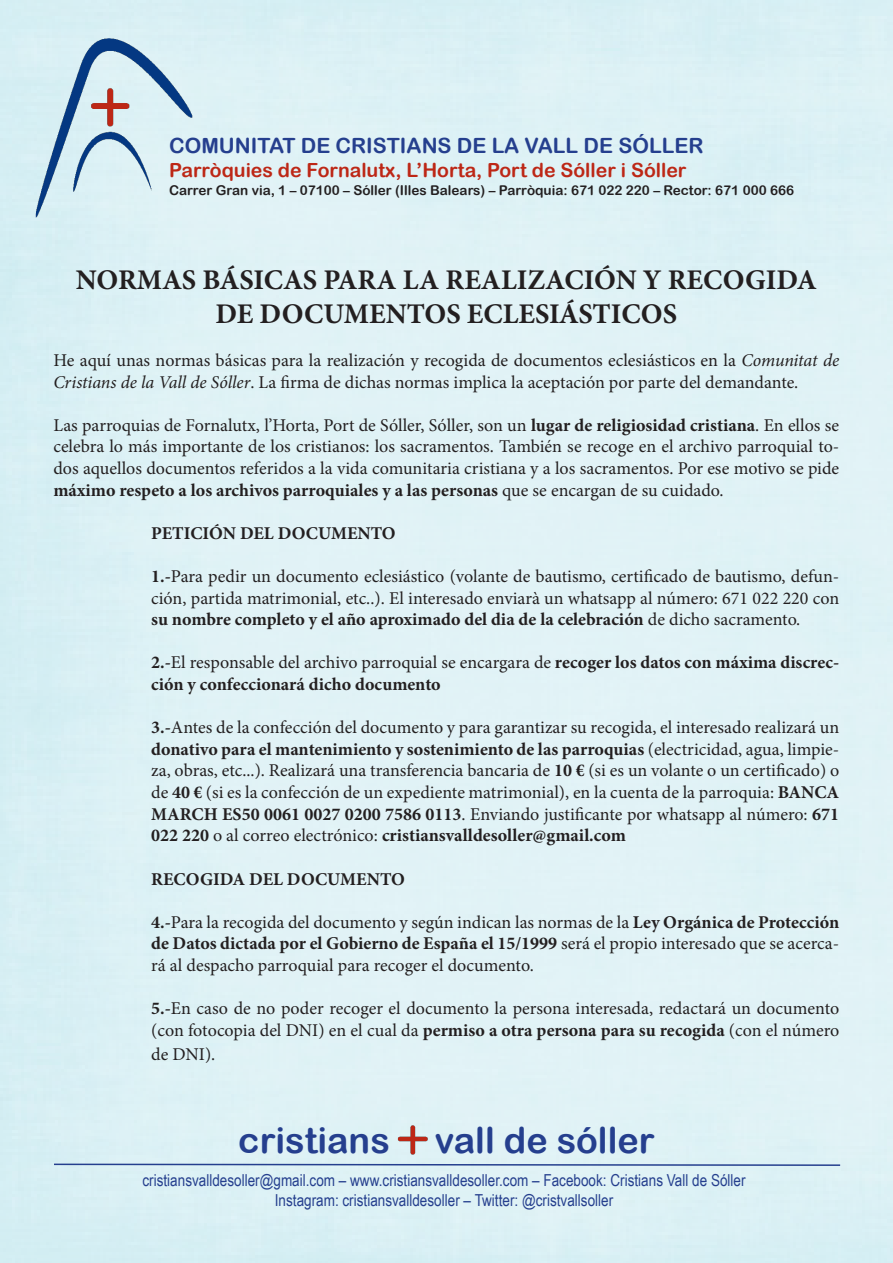
<style>
.page{position:relative;width:893px;height:1263px;background:#fff}
.page>*{position:absolute;margin:0;border:0;box-sizing:border-box;transform-origin:0 0}
.t1{font:36px "Arial Rounded MT Bold";color:#253f8e}
.t2{font:700 28.5px "Minion Pro";color:#231f20}
.t3{font:21px "Arial Rounded MT Bold";color:#253f8e}
.t4{font:19.5px "Arial Rounded MT Bold";color:#bd2716}
.t5{font:18px/21.6px "Minion Pro";color:#231f20;text-align:justify}
.t6{font:700 18px/21.6px "Minion Pro";color:#231f20}
.t7{font:16.5px/19.8px "Arial Narrow";color:#253f8e;text-align:center}
.t8{font:13.5px "Arial Rounded MT Bold";color:#231f20}
.s1{font-style:italic}
.s2{font-weight:700}
.s3{font-weight:400}
</style>
<div class="page">
<img style="left:31px;top:30px;width:168px;height:196px">
<svg style="left:52px;top:1163px;width:790px;height:4px;background:#98aece"></svg>
<img style="left:396px;top:1124px;width:34px;height:31px">
<p class="t3" style="left:169px;top:134px;width:536px">COMUNITAT DE CRISTIANS DE LA VALL DE SÓLLER</p>
<p class="t4" style="left:169px;top:158px;width:519px">Parròquies de Fornalutx, L’Horta, Port de Sóller i Sóller</p>
<p class="t8" style="left:169px;top:182px;width:626px">Carrer Gran via, 1 – 07100 – Sóller (Illes Balears) – Parròquia: 671 022 220 – Rector: 671 000 666</p>
<p class="t2" style="left:76px;top:259px;width:742px">NORMAS BÁSICAS PARA LA REALIZACIÓN Y RECOGIDA</p>
<p class="t2" style="left:216px;top:294px;width:463px">DE DOCUMENTOS ECLESIÁSTICOS</p>
<p class="t5" style="left:53px;top:350px;width:787px">He aquí unas normas básicas para la realización y recogida de documentos eclesiásticos en la <span class="s1">Comunitat de<br>Cristians de la Vall de Sóller</span>. La firma de dichas normas implica la aceptación por parte del demandante.</p>
<p class="t5" style="left:53px;top:414px;width:787px">Las parroquias de Fornalutx, l’Horta, Port de Sóller, Sóller, son un <span class="s2">lugar de religiosidad cristiana</span>. En ellos se celebra lo más importante de los cristianos: los sacramentos. También se recoge en el archivo parroquial to&shy;dos aquellos documentos referidos a la vida comunitaria cristiana y a los sacramentos. Por ese motivo se pide <span class="s2">máximo respeto a los archivos parroquiales y a las personas</span> que se encargan de su cuidado.</p>
<p class="t6" style="left:151px;top:522px;width:246px">PETICIÓN DEL DOCUMENTO</p>
<p class="t5" style="left:151px;top:566px;width:689px"><span class="s2">1.-</span>Para pedir un documento eclesiástico (volante de bautismo, certificado de bautismo, defun&shy;ción, partida matrimonial, etc..). El interesado enviarà un whatsapp al número: 671 022 220 con <span class="s2">su nombre completo y el año aproximado del dia de la celebración</span> de dicho sacramento.</p>
<p class="t6" style="left:151px;top:652px;width:689px">2.-<span class="s3">El responsable del archivo parroquial se encargara de</span> recoger los datos con máxima discrec&shy;ción y confeccionará dicho documento</p>
<p class="t5" style="left:151px;top:717px;width:689px"><span class="s2">3.-</span>Antes de la confección del documento y para garantizar su recogida, el interesado realizará un <span class="s2">donativo para el mantenimiento y sostenimiento de las parroquias</span> (electricidad, agua, limpie&shy;za, obras, etc...). Realizará una transferencia bancaria de <span class="s2">10 €</span> (si es un volante o un certificado) o de <span class="s2">40 €</span> (si es la confección de un expediente matrimonial), en la cuenta de la parroquia: <span class="s2">BANCA MARCH ES50 0061 0027 0200 7586 0113</span>. Enviando justificante por whatsapp al número: <span class="s2">671<br>022 220</span> o al correo electrónico: <span class="s2">cristiansvalldesoller@gmail.com</span></p>
<p class="t6" style="left:151px;top:868px;width:255px">RECOGIDA DEL DOCUMENTO</p>
<p class="t5" style="left:151px;top:911px;width:690px"><span class="s2">4.-</span>Para la recogida del documento y según indican las normas de la <span class="s2">Ley Orgánica de Protección de Datos dictada por el Gobierno de España el 15/1999</span> será el propio interesado que se acerca&shy;rá al despacho parroquial para recoger el documento.</p>
<p class="t5" style="left:151px;top:998px;width:690px"><span class="s2">5.-</span>En caso de no poder recoger el documento la persona interesada, redactará un documento (con fotocopia del DNI) en el cual da <span class="s2">permiso a otra persona para su recogida</span> (con el número</p>
<p class="t5" style="left:151px;top:1043px;width:66px">de DNI).</p>
<h1 class="t1" style="left:238px;top:1119px;width:153px">cristians</h1>
<h1 class="t1" style="left:435px;top:1119px;width:221px">vall de sóller</h1>
<p class="t7" style="left:142px;top:1170px;width:605px">cristiansvalldesoller@gmail.com – www.cristiansvalldesoller.com – Facebook: Cristians Vall de Sóller<br>Instagram: cristiansvalldesoller – Twitter: @cristvallsoller</p>
</div>
